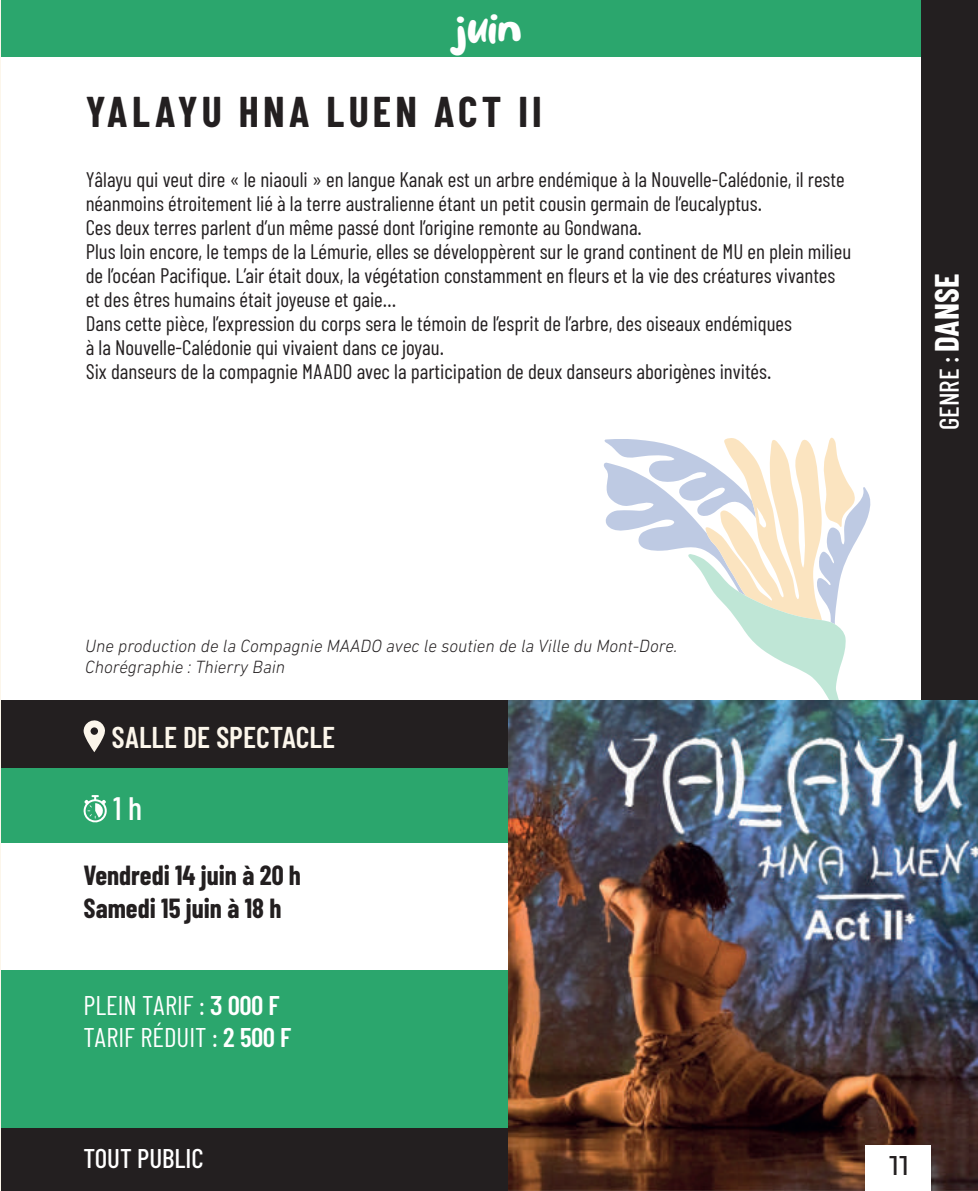
<style>
.page{position:relative;width:978px;height:1191px;background:#fff}
.page>*{position:absolute;margin:0;border:0;box-sizing:border-box;transform-origin:0 0}
.t1{font:48px "Huglove";color:#fff}
.t2{font:700 42px "Barlow Condensed";letter-spacing:.1em;color:#231f20}
.t3{font:500 32.4px "Barlow Condensed";color:#fff}
.t4{font:600 30px "Barlow Condensed";color:#fcf6eb}
.t5{font:700 27px/32.4px "Barlow Condensed";color:#231f20}
.t6{font:27px/32.4px "Barlow Condensed";color:#fff}
.t7{font:500 27px "Barlow Condensed";color:#fff}
.t8{font:500 27px "Montserrat";color:#231f20}
.t9{font:21px/24px "Barlow Condensed";color:#231f20}
.t10{font:italic 300 18px/21px "DIN Next LT Pro";color:#231f20}
.s1{font-weight:700;font-size:33px}
.s2{font-weight:600}
</style>
<div class="page">
<svg style="left:604px;top:437px;width:267px;height:263px"></svg>
<div style="left:0;top:0;width:978px;height:57px;background:#2ba66d"></div>
<div style="left:0;top:704px;width:978px;height:487px;background:#2ba66d"></div>
<div style="left:0;top:1128px;width:978px;height:63px;background:#231f20"></div>
<div style="left:0;top:700px;width:978px;height:68px;background:#231f20"></div>
<div style="left:0;top:843px;width:978px;height:127px;background:#fff"></div>
<div style="left:921px;top:0;width:57px;height:1191px;background:#231f20"></div>
<svg style="left:83px;top:720px;width:22px;height:32px"></svg>
<svg style="left:83px;top:795px;width:24px;height:28px"></svg>
<img style="left:508px;top:700px;width:470px;height:491px">
<img style="left:0;top:0;width:1px;height:1191px">
<div style="left:865px;top:1145px;width:66px;height:46px;background:#fff"></div>
<h1 class="t1" style="left:456px;top:10px;width:68px">juin</h1>
<h2 class="t2" style="left:86px;top:86px;width:458px">YALAYU HNA LUEN ACT II</h2>
<p class="t9" style="left:86px;top:167px;width:767px">Yâlayu qui veut dire « le niaouli » en langue Kanak est un arbre endémique à la Nouvelle-Calédonie, il reste néanmoins étroitement lié à la terre australienne étant un petit cousin germain de l’eucalyptus.<br>Ces deux terres parlent d’un même passé dont l’origine remonte au Gondwana.<br>Plus loin encore, le temps de la Lémurie, elles se développèrent sur le grand continent de MU en plein milieu de l’océan Pacifique. L’air était doux, la végétation constamment en fleurs et la vie des créatures vivantes et des êtres humains était joyeuse et gaie…<br>Dans cette pièce, l’expression du corps sera le témoin de l’esprit de l’arbre, des oiseaux endémiques<br>à la Nouvelle-Calédonie qui vivaient dans ce joyau.<br>Six danseurs de la compagnie MAADO avec la participation de deux danseurs aborigènes invités.</p>
<p class="t7" style="left:932px;top:430px;width:158px;rotate:-90deg">GENRE : <span class="s1">DANSE</span></p>
<p class="t10" style="left:85px;top:635px;width:594px">Une production de la Compagnie MAADO avec le soutien de la Ville du Mont-Dore.<br>Chorégraphie : Thierry Bain</p>
<h3 class="t4" style="left:111px;top:718px;width:225px">SALLE DE SPECTACLE</h3>
<h3 class="t3" style="left:113px;top:788px;width:30px">1 h</h3>
<p class="t5" style="left:84px;top:858px;width:219px">Vendredi 14 juin à 20 h<br>Samedi 15 juin à 18 h</p>
<p class="t6" style="left:84px;top:988px;width:209px">PLEIN TARIF : <span class="s2">3 000 F<br></span>TARIF RÉDUIT : <span class="s2">2 500 F</span></p>
<p class="t7" style="left:84px;top:1141px;width:121px">TOUT PUBLIC</p>
<p class="t8" style="left:889px;top:1146px;width:21px">11</p>
</div>
